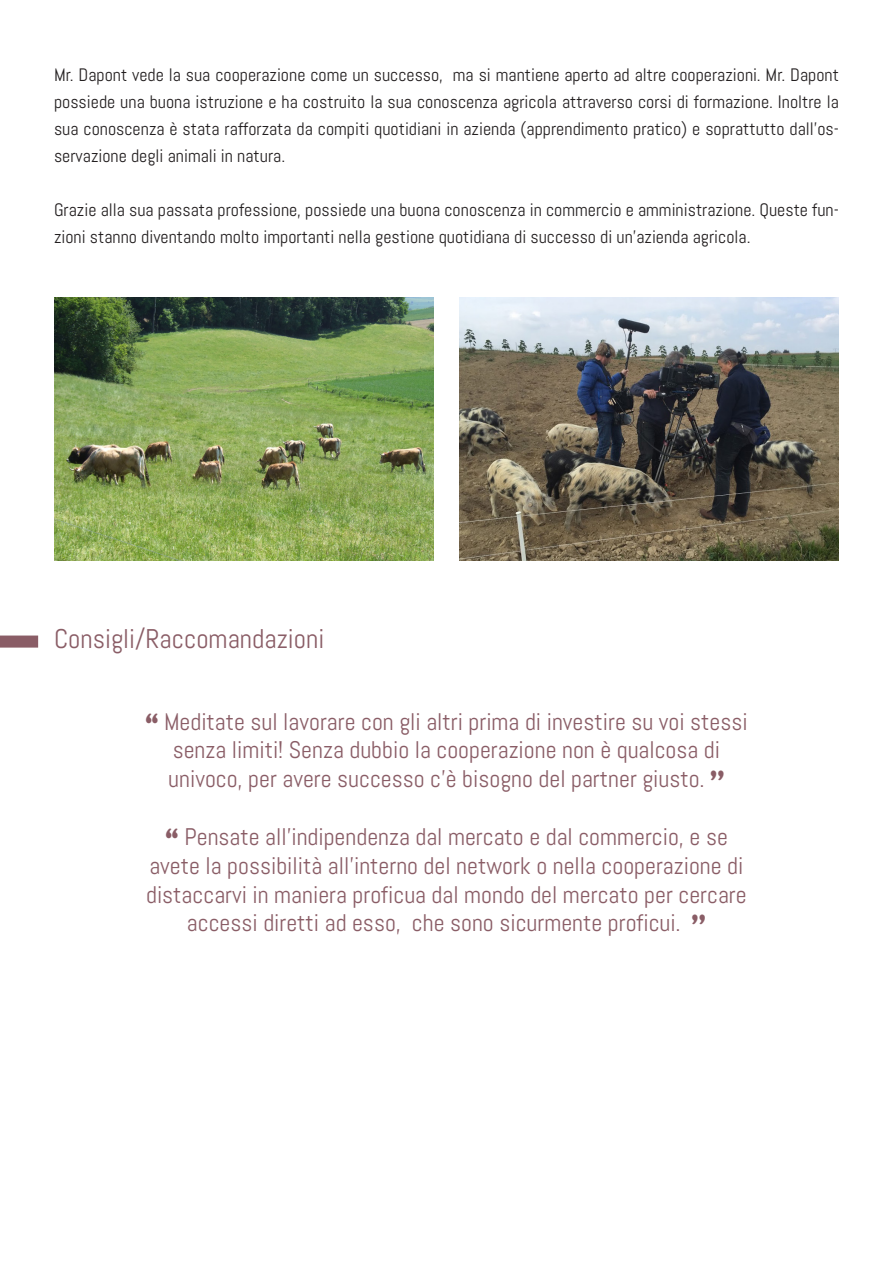
<style>
.page{position:relative;width:893px;height:1263px;background:#fff}
.page>*{position:absolute;margin:0;border:0;box-sizing:border-box;transform-origin:0 0}
.t1{font:27px "Abel";color:#8a5d66}
.t2{font:24px/28.8px "Abel";color:#8a5d66;text-align:center}
.t3{font:18px/27px "Abel";color:#231f20;text-align:justify}
.s1{font-family:"Cooper";font-weight:900}
</style>
<div class="page">
<svg style="left:0;top:635px;width:38px;height:13px"></svg>
<img style="left:54px;top:297px;width:380px;height:264px">
<img style="left:459px;top:297px;width:380px;height:264px">
<p class="t3" style="left:54px;top:61px;width:786px">Mr. Dapont vede la sua cooperazione come un successo, ma si mantiene aperto ad altre cooperazioni. Mr. Dapont possiede una buona istruzione e ha costruito la sua conoscenza agricola attraverso corsi di formazione. Inoltre la sua conoscenza è stata rafforzata da compiti quotidiani in azienda (apprendimento pratico) e soprattutto dall’os&shy;servazione degli animali in natura.</p>
<p class="t3" style="left:54px;top:196px;width:786px">Grazie alla sua passata professione, possiede una buona conoscenza in commercio e amministrazione. Queste fun&shy;zioni stanno diventando molto importanti nella gestione quotidiana di successo di un’azienda agricola.</p>
<p class="t1" style="left:54px;top:621px;width:272px">Consigli/Raccomandazioni</p>
<p class="t2" style="left:145px;top:707px;width:604px"><span class="s1">“</span> Meditate sul lavorare con gli altri prima di investire su voi stessi senza limiti! Senza dubbio la cooperazione non è qualcosa di univoco, per avere successo c’è bisogno del partner giusto. <span class="s1">’’</span></p>
<p class="t2" style="left:146px;top:822px;width:602px"><span class="s1">“</span> Pensate all’indipendenza dal mercato e dal commercio, e se avete la possibilità all’interno del network o nella cooperazione di distaccarvi in maniera proficua dal mondo del mercato per cercare accessi diretti ad esso, che sono sicurmente proficui. <span class="s1">’’</span></p>
</div>
